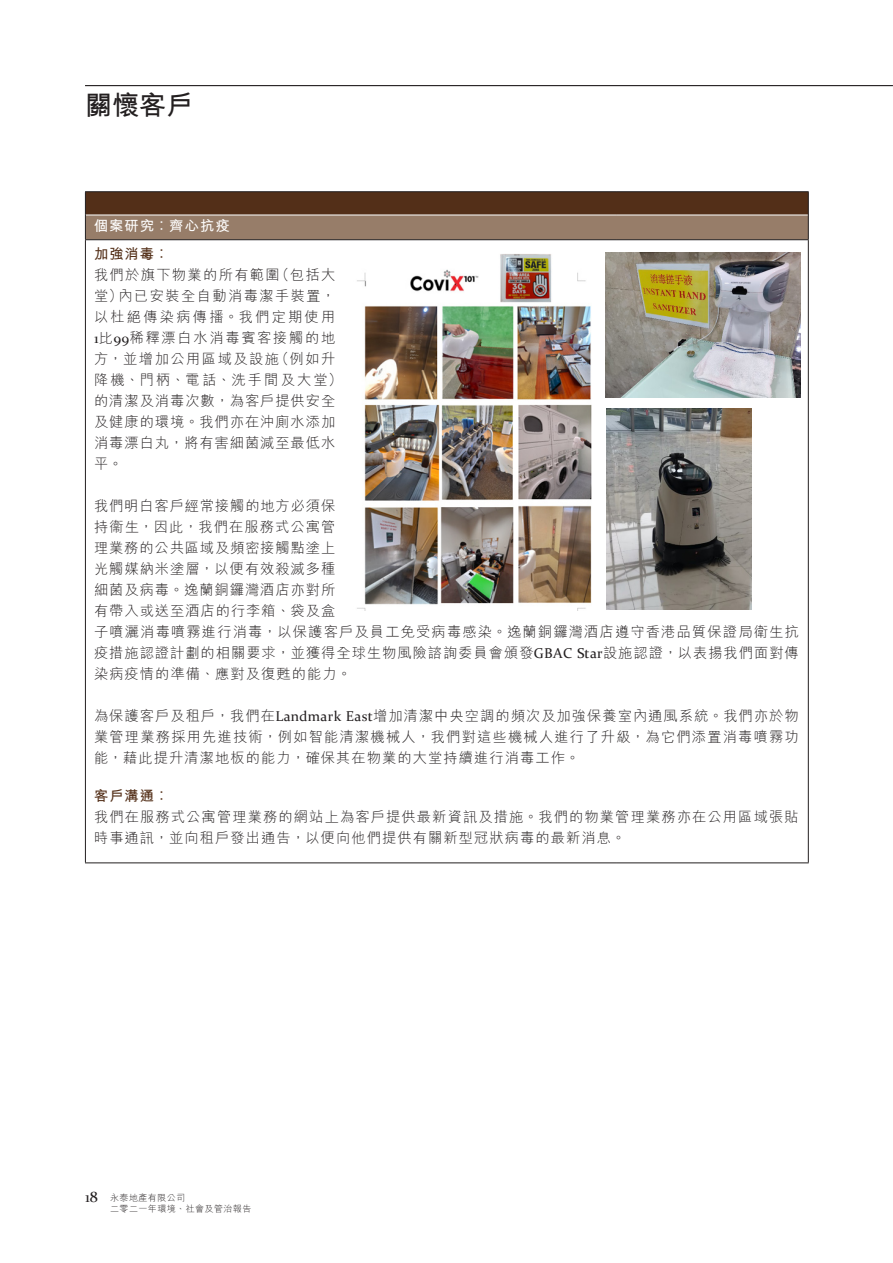
<style>
.page{position:relative;width:893px;height:1263px;background:#fff}
.page>*{position:absolute;margin:0;border:0;box-sizing:border-box;transform-origin:0 0}
.t1{font:700 27px "M Hei HK";color:#231f20}
._00_txt{font:300 14.25px/21px "M Hei HK";letter-spacing:.075em;color:#231f20}
._00_txt-2{font:300 14.25px/21px "M Hei HK";letter-spacing:.1em;color:#231f20}
._00_txt-3{font:700 14.25px "M Hei HK";letter-spacing:.075em;color:#532f18}
._50_Table_txt{font:700 14.25px "M Hei HK";letter-spacing:.08em;color:#fff}
.t2{font:300 9px/10.8px "M Hei HK";letter-spacing:.05em;color:#231f20}
.s1{font-family:"Constantia";font-weight:400}
.s2{font-family:"Constantia";font-weight:400;font-size:15px}
</style>
<div class="page">
<hr style="left:85px;top:85px;width:808px;height:1px;background:#231f20">
<hr style="left:85px;top:191px;width:532px;height:1px;background:#231f20">
<hr style="left:617px;top:191px;width:192px;height:1px;background:#231f20">
<svg style="left:85px;top:192px;width:724px;height:48px;background:#765945"></svg>
<hr style="left:85px;top:240px;width:1px;height:622px;background:#231f20">
<hr style="left:808px;top:240px;width:1px;height:622px;background:#231f20">
<hr style="left:85px;top:862px;width:532px;height:1px;background:#231f20">
<hr style="left:617px;top:862px;width:192px;height:1px;background:#231f20">
<img style="left:357px;top:254px;width:235px;height:357px">
<img style="left:606px;top:252px;width:194px;height:146px">
<img style="left:606px;top:409px;width:146px;height:201px">
<p class="t1" style="left:85px;top:85px;width:109px">關懷客戶</p>
<p class="_50_Table_txt" style="left:94px;top:215px;width:137px">個案研究︰齊心抗疫</p>
<p class="_00_txt-3" style="left:94px;top:244px;width:76px">加強消毒︰</p>
<p class="_00_txt-2" style="left:94px;top:264px;width:250px">我們於旗下物業的所有範圍（包括大堂）內已安裝全自動消毒潔手裝置，以杜絕傳染病傳播。我們定期使用<br><span class="s1">1</span>比<span class="s1">99</span>稀釋漂白水消毒賓客接觸的地方，並增加公用區域及設施（例如升降機、門柄、電話、洗手間及大堂）的清潔及消毒次數，為客戶提供安全及健康的環境。我們亦在沖廁水添加消毒漂白丸，將有害細菌減至最低水平。</p>
<p class="_00_txt" style="left:94px;top:495px;width:706px">我們明白客戶經常接觸的地方必須保<br>持衞生，因此，我們在服務式公寓管<br>理業務的公共區域及頻密接觸點塗上<br>光觸媒納米塗層，以便有效殺滅多種<br>細菌及病毒。逸蘭銅鑼灣酒店亦對所<br>有帶入或送至酒店的行李箱、袋及盒<br>子噴灑消毒噴霧進行消毒，以保護客戶及員工免受病毒感染。逸蘭銅鑼灣酒店遵守香港品質保證局衛生抗疫措施認證計劃的相關要求，並獲得全球生物風險諮詢委員會頒發<span class="s1">GBAC Star</span>設施認證，以表揚我們面對傳染病疫情的準備、應對及復甦的能力。</p>
<p class="_00_txt" style="left:94px;top:705px;width:706px;text-align:justify">為保護客戶及租戶，我們在<span class="s1">Landmark East</span>增加清潔中央空調的頻次及加強保養室內通風系統。我們亦於物業管理業務採用先進技術，例如智能清潔機械人，我們對這些機械人進行了升級，為它們添置消毒噴霧功能，藉此提升清潔地板的能力，確保其在物業的大堂持續進行消毒工作。</p>
<p class="_00_txt-3" style="left:94px;top:785px;width:76px">客戶溝通︰</p>
<p class="_00_txt" style="left:94px;top:806px;width:706px">我們在服務式公寓管理業務的網站上為客戶提供最新資訊及措施。我們的物業管理業務亦在公用區域張貼時事通訊，並向租戶發出通告，以便向他們提供有關新型冠狀病毒的最新消息。</p>
<p class="t2" style="left:110px;top:1192px;width:143px;text-indent:-25px"><span class="s2">18</span> 永泰地產有限公司<br>二零二一年環境、社會及管治報告</p>
</div>
